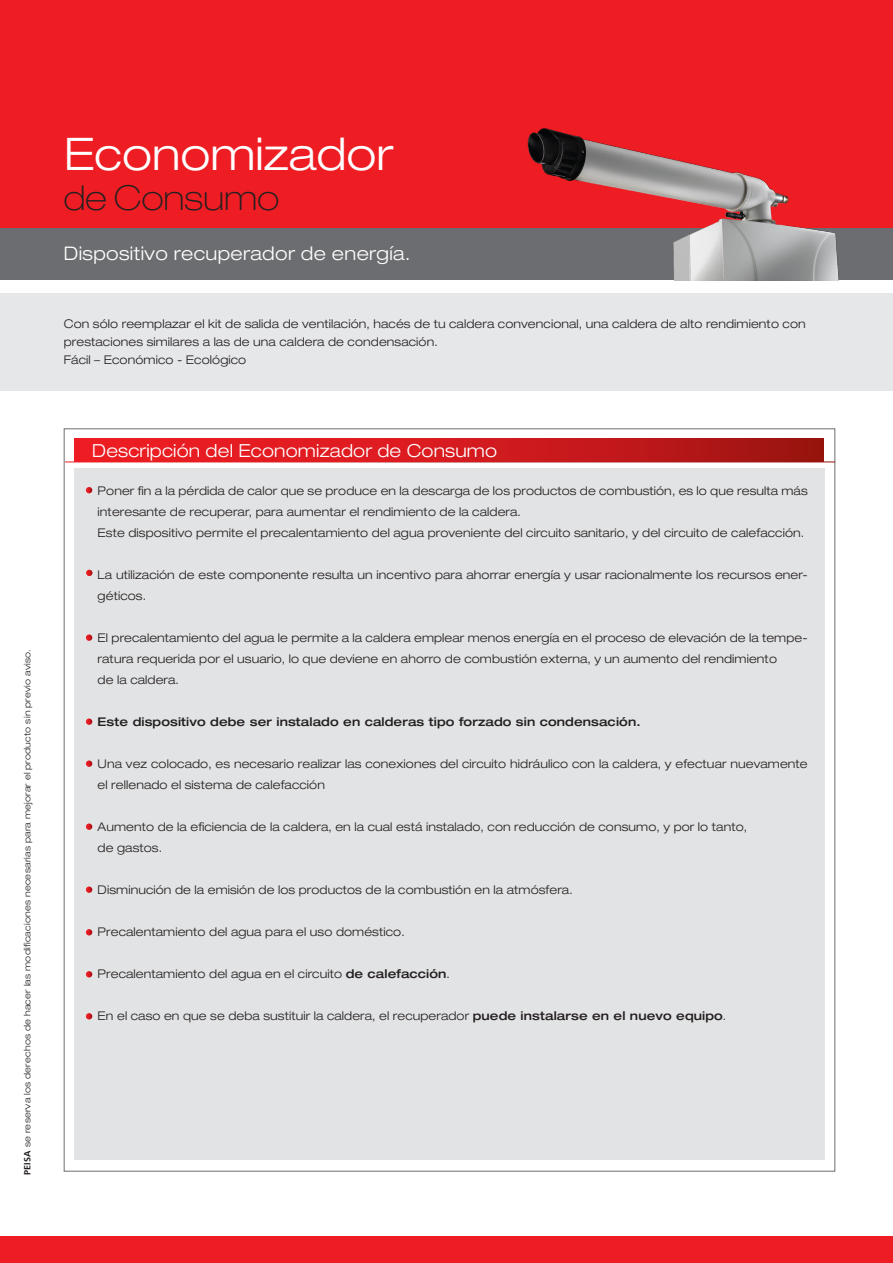
<style>
.page{position:relative;width:893px;height:1263px;background:#fff}
.page>*{position:absolute;margin:0;border:0;box-sizing:border-box;transform-origin:0 0}
.t1{font:300 expanded 45px "Helvetica Neue LT Std";color:#fff}
.t2{font:100 expanded 34.5px "Helvetica Neue LT Std";color:#231f20}
.t3{font:300 expanded 18.75px "Helvetica Neue LT Std";letter-spacing:.02em;color:#fff}
.t4{font:300 expanded 18px "Helvetica Neue LT Std";letter-spacing:.01em;color:#fff}
.t5{font:300 expanded 12px/21px "Helvetica Neue LT Std";letter-spacing:.01em;color:#231f20}
.t6{font:500 expanded 12px "Helvetica Neue LT Std";letter-spacing:.01em;color:#231f20}
.t7{font:300 expanded 9px "Helvetica Neue LT Std";letter-spacing:.025em;color:#231f20}
.s1{font-family:"Frutiger";font-weight:700;font-stretch:normal}
.s2{font-weight:500}
</style>
<div class="page">
<div style="left:0;top:0;width:893px;height:270px;background:#ee1d23"></div>
<div style="left:0;top:228px;width:893px;height:52px;background:#6c6d70"></div>
<div style="left:75px;top:468px;width:750px;height:692px;background:#e2e3e4"></div>
<div style="left:75px;top:439px;width:749px;height:23px;background:linear-gradient(to right,#f91e26,#a51514)"></div>
<svg style="left:86px;top:487px;width:6px;height:6px"></svg>
<svg style="left:86px;top:570px;width:6px;height:6px"></svg>
<svg style="left:86px;top:634px;width:6px;height:7px"></svg>
<svg style="left:86px;top:929px;width:6px;height:6px"></svg>
<div style="left:0;top:293px;width:893px;height:98px;background:#e6e7e9"></div>
<div style="left:0;top:1236px;width:893px;height:27px;background:#ee1d23"></div>
<img style="left:527px;top:128px;width:312px;height:152px">
<svg style="left:86px;top:718px;width:6px;height:7px"></svg>
<svg style="left:86px;top:760px;width:6px;height:7px"></svg>
<svg style="left:86px;top:823px;width:6px;height:7px"></svg>
<svg style="left:86px;top:886px;width:6px;height:7px"></svg>
<svg style="left:86px;top:971px;width:6px;height:6px"></svg>
<svg style="left:86px;top:1013px;width:6px;height:6px"></svg>
<p class="t7" style="left:22px;top:1175px;width:527px;rotate:-90deg"><span class="s1">PEISA</span> se reserva los derechos de hacer las modificaciones necesarias para mejorar el producto sin previo aviso.</p>
<p class="t1" style="left:64px;top:127px;width:331px">Economizador</p>
<p class="t2" style="left:64px;top:177px;width:217px">de Consumo</p>
<p class="t3" style="left:64px;top:242px;width:348px">Dispositivo recuperador de energía.</p>
<p class="t5" style="left:64px;top:314px;width:743px;line-height:18px">Con sólo reemplazar el kit de salida de ventilación, hacés de tu caldera convencional, una caldera de alto rendimiento con prestaciones similares a las de una caldera de condensación.</p>
<p class="t5" style="left:64px;top:349px;width:184px">Fácil – Económico - Ecológico</p>
<p class="t4" style="left:92px;top:440px;width:406px">Descripción del Economizador de Consumo</p>
<p class="t5" style="left:98px;top:480px;width:712px">Poner fin a la pérdida de calor que se produce en la descarga de los productos de combustión, es lo que resulta más interesante de recuperar, para aumentar el rendimiento de la caldera.</p>
<p class="t5" style="left:98px;top:522px;width:708px">Este dispositivo permite el precalentamiento del agua proveniente del circuito sanitario, y del circuito de calefacción.</p>
<p class="t5" style="left:98px;top:564px;width:712px">La utilización de este componente resulta un incentivo para ahorrar energía y usar racionalmente los recursos ener&shy;géticos.</p>
<p class="t5" style="left:98px;top:627px;width:712px">El precalentamiento del agua le permite a la caldera emplear menos energía en el proceso de elevación de la tempe&shy;ratura requerida por el usuario, lo que deviene en ahorro de combustión externa, y un aumento del rendimiento</p>
<p class="t5" style="left:98px;top:669px;width:83px">de la caldera.</p>
<p class="t6" style="left:98px;top:714px;width:544px">Este dispositivo debe ser instalado en calderas tipo forzado sin condensación.</p>
<p class="t5" style="left:98px;top:753px;width:712px">Una vez colocado, es necesario realizar las conexiones del circuito hidráulico con la caldera, y efectuar nuevamente el rellenado el sistema de calefacción</p>
<p class="t5" style="left:98px;top:816px;width:651px">Aumento de la eficiencia de la caldera, en la cual está instalado, con reducción de consumo, y por lo tanto,</p>
<p class="t5" style="left:98px;top:837px;width:66px">de gastos.</p>
<p class="t5" style="left:98px;top:879px;width:477px">Disminución de la emisión de los productos de la combustión en la atmósfera.</p>
<p class="t5" style="left:98px;top:921px;width:309px">Precalentamiento del agua para el uso doméstico.</p>
<p class="t5" style="left:98px;top:963px;width:354px">Precalentamiento del agua en el circuito <span class="s2">de calefacción</span>.</p>
<p class="t5" style="left:98px;top:1005px;width:630px">En el caso en que se deba sustituir la caldera, el recuperador <span class="s2">puede instalarse en el nuevo equipo</span>.</p>
</div>
